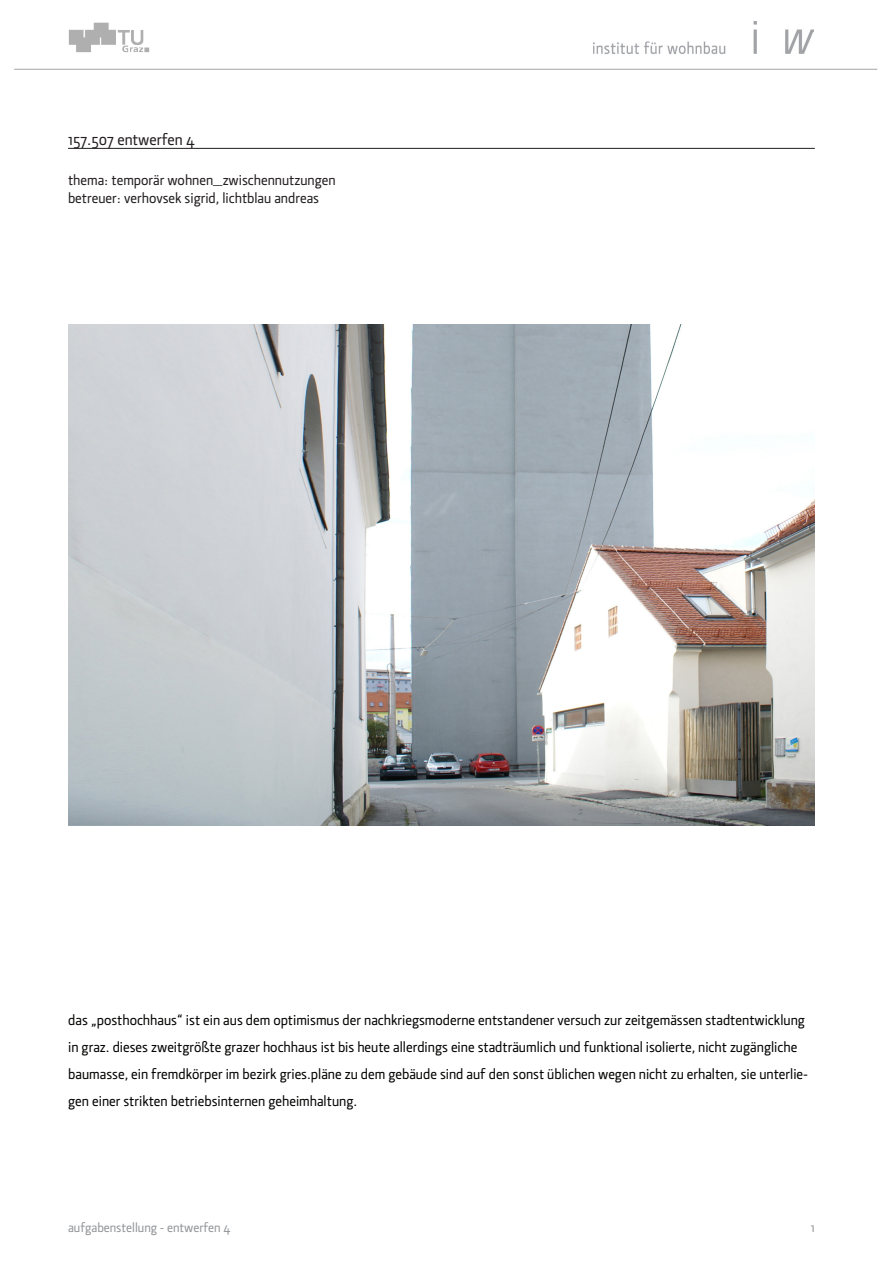
<style>
.page{position:relative;width:893px;height:1263px;background:#fff}
.page>*{position:absolute;margin:0;border:0;box-sizing:border-box;transform-origin:0 0}
.Absatzformat_1{font:500 16.5px "Section";color:#231f20}
.t1{font:500 15px/27px "Section";color:#040503}
.t2{font:500 15px "Section";color:#231f20}
.t3{font:500 13.5px "Section";color:#939598}
</style>
<div class="page">
<img style="left:593px;top:22px;width:220px;height:32px">
<img style="left:68px;top:22px;width:82px;height:31px">
<hr style="left:14px;top:69px;width:863px;height:1px;background:#afafaf">
<hr style="left:68px;top:148px;width:747px;height:1px;background:#231f20">
<img style="left:68px;top:324px;width:747px;height:501px">
<p class="Absatzformat_1" style="left:68px;top:130px;width:128px">157.507 entwerfen 4</p>
<p class="t2" style="left:68px;top:172px;width:269px">thema: temporär wohnen_zwischennutzungen</p>
<p class="t2" style="left:68px;top:190px;width:253px">betreuer: verhovsek sigrid, lichtblau andreas</p>
<p class="t1" style="left:68px;top:1007px;width:741px">das „posthochhaus“ ist ein aus dem optimismus der nachkriegsmoderne entstandener versuch zur zeitgemässen stadtentwicklung in graz. dieses zweitgrößte grazer hochhaus ist bis heute allerdings eine stadträumlich und funktional isolierte, nicht zugängliche baumasse, ein fremdkörper im bezirk gries.pläne zu dem gebäude sind auf den sonst üblichen wegen nicht zu erhalten, sie unterlie&shy;gen einer strikten betriebsinternen geheimhaltung.</p>
<p class="t3" style="left:68px;top:1220px;width:164px">aufgabenstellung - entwerfen 4</p>
<p class="t3" style="left:811px;top:1220px;width:6px">1</p>
</div>
